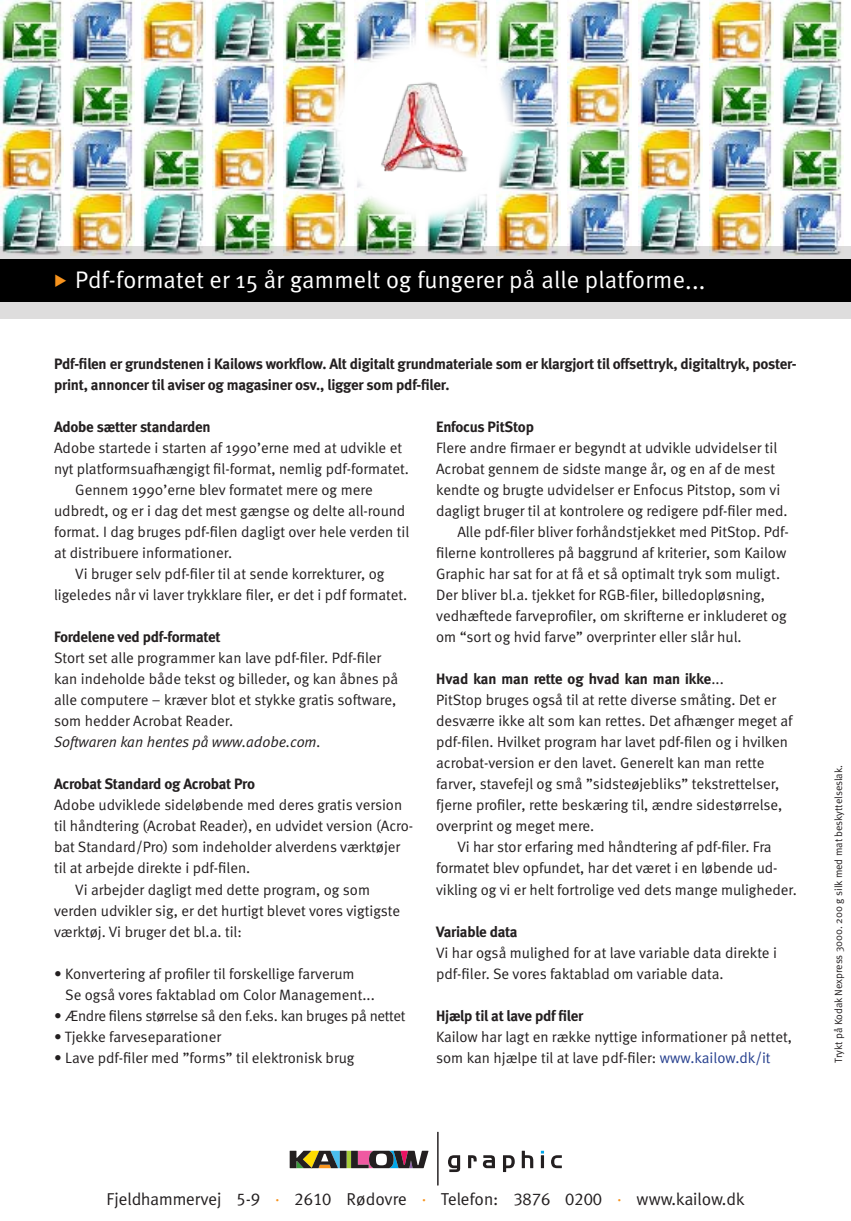
<style>
.page{position:relative;width:851px;height:1221px;background:#fff}
.page>*{position:absolute;margin:0;border:0;box-sizing:border-box;transform-origin:0 0}
.t1{font:24px "Meta Normal";letter-spacing:.01em;color:#fff}
.t2{font:17.25px "Meta";color:#231f20}
.t3{font:15px/21px "Meta Normal";color:#231f20}
.t4{font:700 15px/21px "Meta";letter-spacing:-.015em;color:#231f20}
.t5{font:15px "Meta Normal";letter-spacing:-.02em;color:#231f20}
.t6{font:italic 15px "Meta Normal";color:#231f20}
.t7{font:700 15px "Meta";color:#231f20}
.t8{font:10.5px "Meta Normal";color:#231f20}
.s1{color:#f7931d}
.s2{font-family:"Meta Normal";font-weight:400}
.s3{color:#253f8e}
.s4{font-family:"Meta Caps"}
</style>
<div class="page">
<img style="left:0;top:0;width:64px;height:247px">
<img style="left:71px;top:0;width:64px;height:247px">
<img style="left:142px;top:0;width:64px;height:247px">
<img style="left:213px;top:0;width:63px;height:247px">
<img style="left:283px;top:0;width:64px;height:247px">
<img style="left:354px;top:0;width:64px;height:247px">
<img style="left:425px;top:0;width:64px;height:247px">
<img style="left:496px;top:0;width:64px;height:247px">
<img style="left:567px;top:0;width:64px;height:247px">
<img style="left:638px;top:0;width:64px;height:247px">
<img style="left:709px;top:0;width:63px;height:247px">
<img style="left:780px;top:0;width:63px;height:247px">
<svg style="left:326px;top:31px;width:198px;height:198px"></svg>
<svg style="left:0;top:247px;width:850px;height:72px;fill:#dedddd"></svg>
<div style="left:0;top:259px;width:850px;height:43px;background:#000"></div>
<svg style="left:289px;top:1150px;width:140px;height:19px"></svg>
<hr style="left:437px;top:1131px;width:1px;height:54px;background:#231f20">
<svg style="left:468px;top:1155px;width:8px;height:13px"></svg>
<svg style="left:448px;top:1155px;width:12px;height:16px"></svg>
<svg style="left:483px;top:1155px;width:12px;height:13px"></svg>
<svg style="left:503px;top:1155px;width:11px;height:16px"></svg>
<svg style="left:521px;top:1150px;width:12px;height:18px"></svg>
<svg style="left:540px;top:1155px;width:4px;height:13px"></svg>
<svg style="left:551px;top:1155px;width:10px;height:13px"></svg>
<img style="left:377px;top:81px;width:93px;height:92px">
<h1 class="t1" style="left:54px;top:265px;width:652px"><span class="s1">◆</span> Pdf-formatet er 15 år gammelt og fungerer på alle platforme...</h1>
<p class="t4" style="left:54px;top:353px;width:744px">Pdf-filen er grundstenen i Kailows workflow. Alt digitalt grundmateriale som er klargjort til offsettryk, digitaltryk, poster&shy;print, annoncer til aviser og magasiner osv., ligger som pdf-filer.</p>
<p class="t4" style="left:54px;top:416px;width:158px">Adobe sætter standarden</p>
<p class="t3" style="left:54px;top:437px;width:349px">Adobe startede i starten af 1990’erne med at udvikle et</p>
<p class="t3" style="left:54px;top:458px;width:356px">nyt platformsuafhængigt fil-format, nemlig pdf-formatet.</p>
<p class="t3" style="left:75px;top:479px;width:299px">Gennem 1990’erne blev formatet mere og mere</p>
<p class="t3" style="left:54px;top:500px;width:353px">udbredt, og er i dag det mest gængse og delte all-round</p>
<p class="t3" style="left:54px;top:521px;width:356px">format. I dag bruges pdf-filen dagligt over hele verden til</p>
<p class="t3" style="left:54px;top:542px;width:180px">at distribuere informationer.</p>
<p class="t3" style="left:75px;top:563px;width:310px">Vi bruger selv pdf-filer til at sende korrekturer, og</p>
<p class="t3" style="left:54px;top:584px;width:354px">ligeledes når vi laver trykklare filer, er det i pdf formatet.</p>
<p class="t4" style="left:54px;top:626px;width:168px">Fordelene ved pdf-formatet</p>
<p class="t3" style="left:54px;top:647px;width:346px">Stort set alle programmer kan lave pdf-filer. Pdf-filer kan indeholde både tekst og billeder, og kan åbnes på alle computere – kræver blot et stykke gratis software, som hedder Acrobat Reader.</p>
<p class="t6" style="left:54px;top:733px;width:268px">Softwaren kan hentes på www.adobe.com.</p>
<p class="t4" style="left:54px;top:773px;width:202px">Acrobat Standard og Acrobat Pro</p>
<p class="t3" style="left:54px;top:794px;width:349px">Adobe udviklede sideløbende med deres gratis version</p>
<p class="t3" style="left:54px;top:815px;width:361px">til håndtering (Acrobat Reader), en udvidet version (Acro-</p>
<p class="t3" style="left:54px;top:836px;width:347px">bat Standard/Pro) som indeholder alverdens værktøjer</p>
<p class="t3" style="left:54px;top:857px;width:198px">til at arbejde direkte i pdf-filen.</p>
<p class="t3" style="left:75px;top:878px;width:296px">Vi arbejder dagligt med dette program, og som</p>
<p class="t3" style="left:54px;top:899px;width:347px">verden udvikler sig, er det hurtigt blevet vores vigtigste</p>
<p class="t3" style="left:54px;top:920px;width:189px">værktøj. Vi bruger det bl.a. til:</p>
<p class="t3" style="left:65px;top:962px;width:311px;text-indent:-11px">• Konvertering af profiler til forskellige farverum<br>Se også vores faktablad om Color Management...</p>
<p class="t5" style="left:54px;top:1006px;width:353px">• Ændre filens størrelse så den f.eks. kan bruges på nettet</p>
<p class="t3" style="left:54px;top:1025px;width:168px">• Tjekke farveseparationer</p>
<p class="t3" style="left:54px;top:1046px;width:302px">• Lave pdf-filer med ”forms” til elektronisk brug</p>
<p class="t4" style="left:436px;top:416px;width:99px">Enfocus PitStop</p>
<p class="t3" style="left:436px;top:437px;width:342px">Flere andre firmaer er begyndt at udvikle udvidelser til</p>
<p class="t3" style="left:436px;top:458px;width:340px">Acrobat gennem de sidste mange år, og en af de mest</p>
<p class="t3" style="left:436px;top:479px;width:345px">kendte og brugte udvidelser er Enfocus Pitstop, som vi</p>
<p class="t3" style="left:436px;top:500px;width:353px">dagligt bruger til at kontrolere og redigere pdf-filer med.</p>
<p class="t3" style="left:457px;top:521px;width:333px">Alle pdf-filer bliver forhåndstjekket med PitStop. Pdf-</p>
<p class="t3" style="left:436px;top:542px;width:351px">filerne kontrolleres på baggrund af kriterier, som Kailow</p>
<p class="t3" style="left:436px;top:563px;width:345px">Graphic har sat for at få et så optimalt tryk som muligt.</p>
<p class="t3" style="left:436px;top:584px;width:330px">Der bliver bl.a. tjekket for RGB-filer, billedopløsning,</p>
<p class="t3" style="left:436px;top:605px;width:352px">vedhæftede farveprofiler, om skrifterne er inkluderet og</p>
<p class="t3" style="left:436px;top:626px;width:307px">om “sort og hvid farve” overprinter eller slår hul.</p>
<p class="t7" style="left:436px;top:670px;width:289px">Hvad kan man rette og hvad kan man ikke<span class="s2">...</span></p>
<p class="t3" style="left:436px;top:689px;width:358px">PitStop bruges også til at rette diverse småting. Det er desværre ikke alt som kan rettes. Det afhænger meget af pdf-filen. Hvilket program har lavet pdf-filen og i hvilken acrobat-version er den lavet. Generelt kan man rette farver, stavefejl og små ”sidsteøjebliks” tekstrettelser, fjerne profiler, rette beskæring til, ændre sidestørrelse, overprint og meget mere.</p>
<p class="t3" style="left:436px;top:836px;width:362px;text-indent:21px">Vi har stor erfaring med håndtering af pdf-filer. Fra formatet blev opfundet, har det været i en løbende ud&shy;vikling og vi er helt fortrolige ved dets mange muligheder.</p>
<p class="t4" style="left:436px;top:920px;width:83px">Variable data</p>
<p class="t3" style="left:436px;top:941px;width:342px">Vi har også mulighed for at lave variable data direkte i pdf-filer. Se vores faktablad om variable data.</p>
<p class="t4" style="left:436px;top:1004px;width:149px">Hjælp til at lave pdf filer</p>
<p class="t3" style="left:436px;top:1025px;width:357px">Kailow har lagt en række nyttige informationer på nettet, som kan hjælpe til at lave pdf-filer: <span class="s3">www.kailow.dk/it</span></p>
<p class="t8" style="left:832px;top:1062px;width:299px;rotate:-90deg">Trykt på Kodak Nexpress 3000. 200 g silk med mat beskyttelseslak.</p>
<p class="t2" style="left:106px;top:1188px;width:639px">Fjeldhammervej <span class="s4">5-9</span> <span class="s1">·</span> <span class="s4">2610</span> Rødovre <span class="s1">·</span> Telefon: <span class="s4">3876 0200</span> <span class="s1">·</span> www.kailow.dk</p>
</div>
